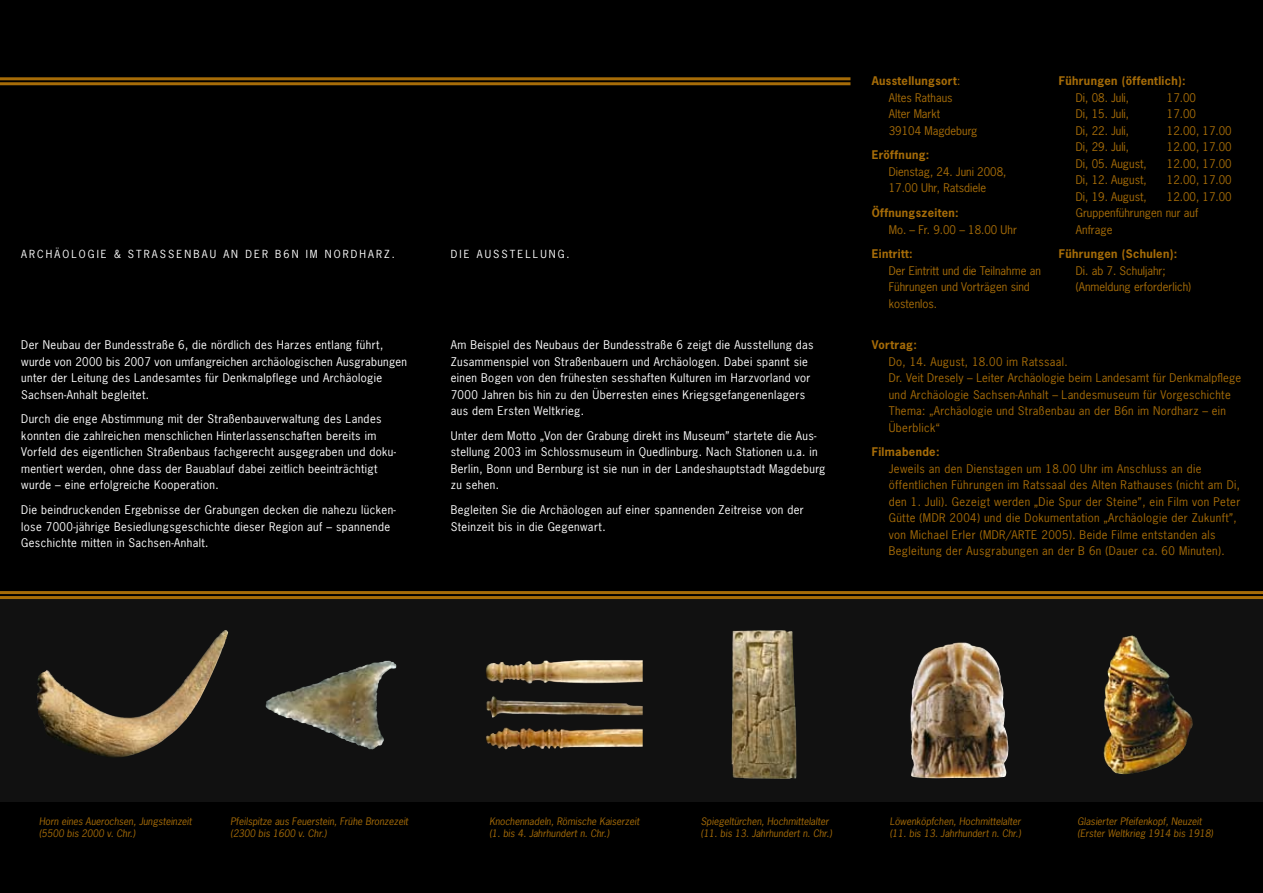
<style>
.page{position:relative;width:1263px;height:893px;background:#000}
.page>*{position:absolute;margin:0;border:0;box-sizing:border-box;transform-origin:0 0}
.t1{font:11.25px/16.5px "News Gothic Std";letter-spacing:.035em;color:#fff}
.t2{font:11.25px/16.5px "News Gothic Std";letter-spacing:.03em;color:#a66c08}
.t3{font:11.25px/16.5px "News Gothic Std";color:#a66c08}
.t4{font:700 11.25px "News Gothic Std";letter-spacing:.03em;color:#a66c08}
.t5{font:10.5px "News Gothic Std";letter-spacing:.2em;color:#fff}
.t6{font:italic 9.75px/12px "News Gothic Std";color:#a66c08}
.s1{font-weight:700}
</style>
<div class="page">
<svg style="left:0;top:599px;width:1263px;height:203px;background:#1e1b18"></svg>
<img style="left:731px;top:630px;width:66px;height:149px">
<hr style="left:0;top:596px;width:1263px;height:3px;background:#a66c08">
<hr style="left:0;top:591px;width:1263px;height:3px;background:#a66c08">
<img style="left:38px;top:630px;width:190px;height:127px">
<img style="left:966px;top:642px;width:26px;height:14px">
<img style="left:489px;top:660px;width:154px;height:24px">
<img style="left:1103px;top:635px;width:90px;height:139px">
<img style="left:376px;top:660px;width:20px;height:48px">
<hr style="left:0;top:82px;width:850px;height:3px;background:#a66c08">
<hr style="left:0;top:77px;width:850px;height:3px;background:#a66c08">
<p class="t5" style="left:21px;top:248px;width:124px">Ar ch äol ogie &amp; Strassenbau</p>
<p class="t5" style="left:223px;top:248px;width:9px">an</p>
<p class="t5" style="left:245px;top:248px;width:9px">der</p>
<p class="t5" style="left:275px;top:248px;width:77px">B6n im Nordharz</p>
<p class="t5" style="left:392px;top:248px;width:5px">.</p>
<p class="t5" style="left:451px;top:248px;width:43px">Die Ausstellung</p>
<p class="t5" style="left:567px;top:248px;width:5px">.</p>
<p class="t1" style="left:21px;top:336px;width:387px">Der Neubau der Bundesstraße 6, die nördlich des Harzes entlang führt, wurde von 2000 bis 2007 von umfangreichen archäologischen Ausgrabungen unter der Leitung des Landesamtes für Denkmalpflege und Archäologie Sachsen-Anhalt begleitet.</p>
<p class="t1" style="left:21px;top:411px;width:376px">Durch die enge Abstimmung mit der Straßenbauverwaltung des Landes konnten die zahlreichen menschlichen Hinterlassenschaften bereits im Vorfeld des eigentlichen Straßenbaus fachgerecht ausgegraben und doku&shy;mentiert werden, ohne dass der Bauablauf dabei zeitlich beeinträchtigt wurde – eine erfolgreiche Kooperation.</p>
<p class="t1" style="left:21px;top:501px;width:376px">Die beindruckenden Ergebnisse der Grabungen decken die nahezu lücken&shy;lose 7000-jährige Besiedlungsgeschichte dieser Region auf – spannende<br>Geschichte mitten in Sachsen-Anhalt.</p>
<p class="t1" style="left:451px;top:336px;width:364px">Am Beispiel des Neubaus der Bundesstraße 6 zeigt die Ausstellung das Zusammenspiel von Straßenbauern und Archäologen. Dabei spannt sie einen Bogen von den frühesten sesshaften Kulturen im Harzvorland vor 7000 Jahren bis hin zu den Überresten eines Kriegsgefangenenlagers aus dem Ersten Weltkrieg.</p>
<p class="t1" style="left:451px;top:427px;width:376px">Unter dem Motto „Von der Grabung direkt ins Museum” startete die Aus&shy;stellung 2003 im Schlossmuseum in Quedlinburg. Nach Stationen u.a. in Berlin, Bonn und Bernburg ist sie nun in der Landeshauptstadt Magdeburg zu sehen.</p>
<p class="t1" style="left:451px;top:501px;width:355px">Begleiten Sie die Archäologen auf einer spannenden Zeitreise von der<br>Steinzeit bis in die Gegenwart.</p>
<p class="t3" style="left:889px;top:72px;width:90px;text-indent:-17px"><span class="s1">Ausstellungsort</span>:<br>Altes Rathaus<br>Alter Markt<br>39104 Magdeburg</p>
<p class="t4" style="left:872px;top:148px;width:59px">Eröffnung:</p>
<p class="t3" style="left:889px;top:163px;width:119px">Dienstag, 24. Juni 2008,<br>17.00 Uhr, Ratsdiele</p>
<p class="t4" style="left:872px;top:205px;width:88px">Öffnungszeiten:</p>
<p class="t3" style="left:889px;top:221px;width:130px">Mo. – Fr. 9.00 – 18.00 Uhr</p>
<p class="t4" style="left:872px;top:247px;width:42px">Eintritt:</p>
<p class="t3" style="left:889px;top:262px;width:154px">Der Eintritt und die Teilnahme an<br>Führungen und Vorträgen sind kostenlos.</p>
<p class="t4" style="left:1059px;top:73px;width:128px">Führungen (öffentlich):</p>
<p class="t2" style="left:1076px;top:89px;width:55px">Di, 08. Juli,</p>
<p class="t2" style="left:1167px;top:89px;width:31px">17.00</p>
<p class="t2" style="left:1076px;top:105px;width:55px">Di, 15. Juli,</p>
<p class="t2" style="left:1167px;top:105px;width:31px">17.00</p>
<p class="t2" style="left:1076px;top:122px;width:55px">Di, 22. Juli,</p>
<p class="t2" style="left:1167px;top:122px;width:66px">12.00, 17.00</p>
<p class="t2" style="left:1076px;top:138px;width:55px">Di, 29. Juli,</p>
<p class="t2" style="left:1167px;top:138px;width:66px">12.00, 17.00</p>
<p class="t3" style="left:1076px;top:155px;width:72px">Di, 05. August,</p>
<p class="t2" style="left:1167px;top:155px;width:66px">12.00, 17.00</p>
<p class="t3" style="left:1076px;top:171px;width:72px">Di, 12. August,</p>
<p class="t2" style="left:1167px;top:171px;width:66px">12.00, 17.00</p>
<p class="t3" style="left:1076px;top:188px;width:72px">Di, 19. August,</p>
<p class="t3" style="left:1076px;top:188px;width:157px;text-indent:91px">12.00, 17.00<br>Gruppenführungen nur auf<br>Anfrage</p>
<p class="t4" style="left:1059px;top:247px;width:120px">Führungen (Schulen):</p>
<p class="t3" style="left:1076px;top:262px;width:117px">Di. ab 7. Schuljahr; (Anmeldung erforderlich)</p>
<p class="t4" style="left:872px;top:337px;width:47px">Vortrag:</p>
<p class="t2" style="left:889px;top:353px;width:354px">Do, 14. August, 18.00 im Ratssaal.<br>Dr. Veit Dresely – Leiter Archäologie beim Landesamt für Denkmalpflege und Archäologie Sachsen-Anhalt – Landesmuseum für Vorgeschichte Thema: „Archäologie und Straßenbau an der B6n im Nordharz – ein Überblick“</p>
<p class="t4" style="left:872px;top:445px;width:69px">Filmabende:</p>
<p class="t2" style="left:889px;top:460px;width:353px">Jeweils an den Dienstagen um 18.00 Uhr im Anschluss an die öffentlichen Führungen im Ratssaal des Alten Rathauses (nicht am Di, den 1. Juli). Gezeigt werden „Die Spur der Steine”, ein Film von Peter Gütte (MDR 2004) und die Dokumentation „Archäologie der Zukunft”, von Michael Erler (MDR/ARTE 2005). Beide Filme entstanden als Begleitung der Ausgrabungen an der B 6n (Dauer ca. 60 Minuten).</p>
<p class="t6" style="left:39px;top:816px;width:154px">Horn eines Auerochsen, Jungsteinzeit (5500 bis 2000 v. Chr.)</p>
<p class="t6" style="left:230px;top:816px;width:179px">Pfeilspitze aus Feuerstein, Frühe Bronzezeit (2300 bis 1600 v. Chr.)</p>
<p class="t6" style="left:489px;top:816px;width:151px">Knochennadeln, Römische Kaiserzeit (1. bis 4. Jahrhundert n. Chr.)</p>
<p class="t6" style="left:701px;top:816px;width:133px">Spiegeltürchen, Hochmittelalter (11. bis 13. Jahrhundert n. Chr.)</p>
<p class="t6" style="left:1077px;top:816px;width:137px">Glasierter Pfeifenkopf, Neuzeit (Erster Weltkrieg 1914 bis 1918)</p>
<p class="t6" style="left:890px;top:816px;width:133px">Löwenköpfchen, Hochmittelalter (11. bis 13. Jahrhundert n. Chr.)</p>
</div>
